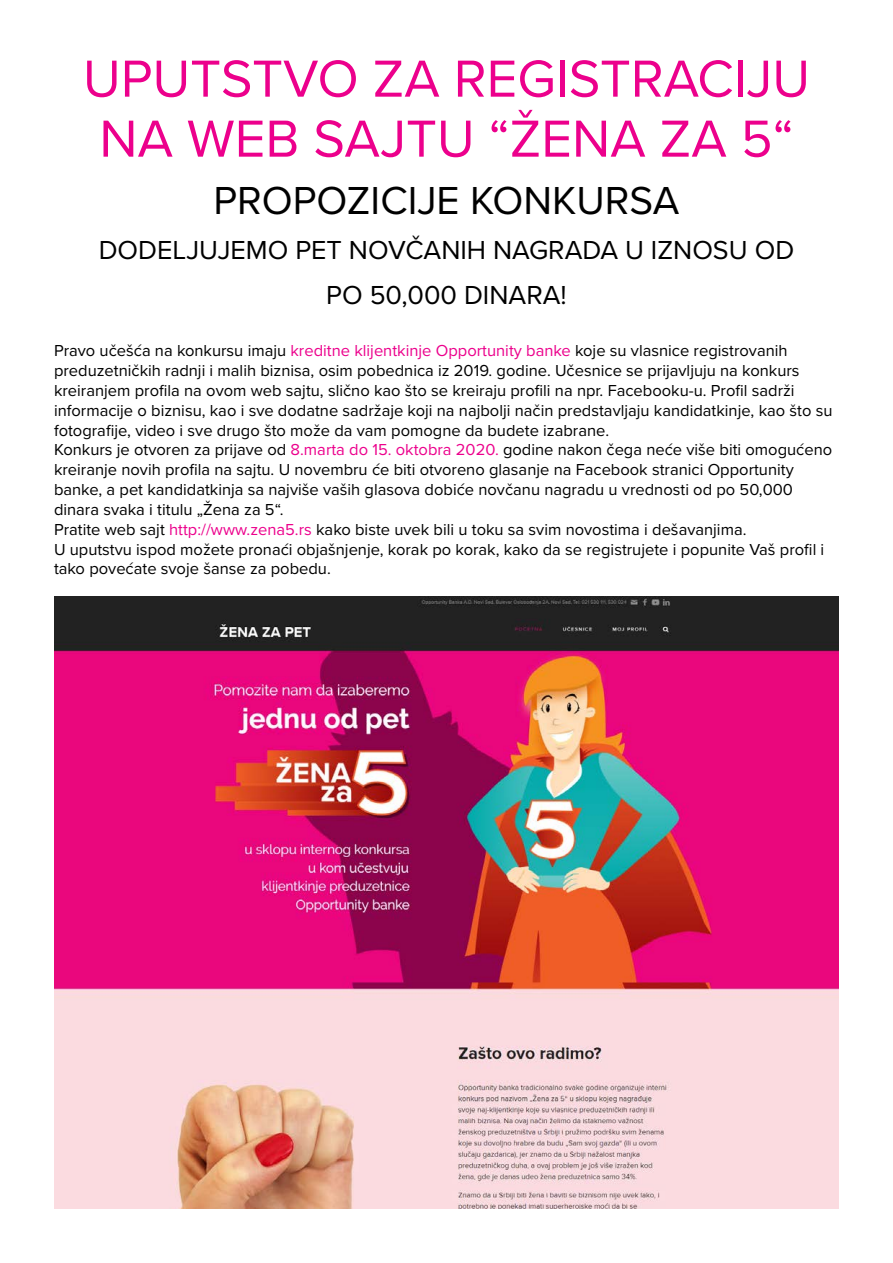
<style>
.page{position:relative;width:893px;height:1263px;background:#fff}
.page>*{position:absolute;margin:0;border:0;box-sizing:border-box;transform-origin:0 0}
.t1{font:54px/60px "Proxima Nova";color:#ec008c;text-align:center}
.t2{font:40.5px "Proxima Nova";color:#000}
.t3{font:27px/45.2px "Proxima Nova";color:#000;text-align:center}
.t4{font:16.5px/19.8px "Proxima Nova";color:#000}
.s1{color:#ec008c}
</style>
<div class="page">
<img style="left:55px;top:597px;width:783px;height:611px">
<h1 class="t1" style="left:83px;top:46px;width:729px">UPUTSTVO ZA REGISTRACIJU<br>NA WEB SAJTU “ŽENA ZA 5“</h1>
<h2 class="t2" style="left:213px;top:170px;width:467px">PROPOZICIJE KONKURSA</h2>
<h3 class="t3" style="left:99px;top:226px;width:697px">DODELJUJEMO PET NOVČANIH NAGRADA U IZNOSU OD<br>PO 50,000 DINARA!</h3>
<p class="t4" style="left:54px;top:340px;width:780px">Pravo učešća na konkursu imaju <span class="s1">kreditne klijentkinje Opportunity banke</span> koje su vlasnice registrovanih preduzetničkih radnji i malih biznisa, osim pobednica iz 2019. godine. Učesnice se prijavljuju na konkurs kreiranjem profila na ovom web sajtu, slično kao što se kreiraju profili na npr. Facebooku-u. Profil sadrži informacije o biznisu, kao i sve dodatne sadržaje koji na najbolji način predstavljaju kandidatkinje, kao što su fotografije, video i sve drugo što može da vam pomogne da budete izabrane.<br>Konkurs je otvoren za prijave od <span class="s1">8.marta do 15. oktobra 2020.</span> godine nakon čega neće više biti omogućeno kreiranje novih profila na sajtu. U novembru će biti otvoreno glasanje na Facebook stranici Opportunity banke, a pet kandidatkinja sa najviše vaših glasova dobiće novčanu nagradu u vrednosti od po 50,000 dinara svaka i titulu „Žena za 5“.<br>Pratite web sajt <span class="s1">http://www.zena5.rs</span> kako biste uvek bili u toku sa svim novostima i dešavanjima.<br>U uputstvu ispod možete pronaći objašnjenje, korak po korak, kako da se registrujete i popunite Vaš profil i tako povećate svoje šanse za pobedu.</p>
</div>
